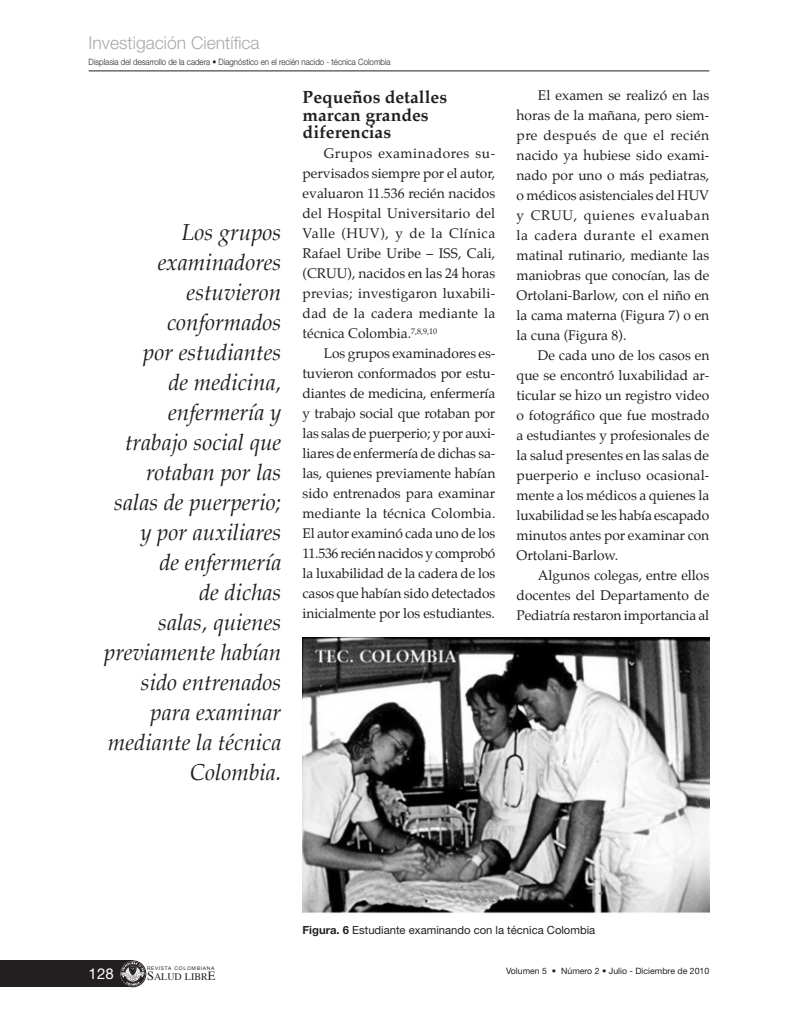
<style>
.page{position:relative;width:798px;height:1028px;background:#fff}
.page>*{position:absolute;margin:0;border:0;box-sizing:border-box;transform-origin:0 0}
.t1{font:italic 22.5px/30px "Palatino";color:#231f20;text-align:right}
.t2{font:700 17.5px/17.5px "Palatino";color:#231f20}
.t3{font:300 17.5px "Helvetica Neue";color:#a8a9ad}
.t4{font:15px "Helvetica Neue";color:#fff}
.t5{font:13.75px/20px "Palatino";color:#231f20;text-align:justify}
.t6{font:11.25px "Helvetica Neue";color:#231f20}
.t7{font:10px "Times Roman SC800";color:#231f20}
.t8{font:300 8.75px "Helvetica Neue";color:#231f20;scale:.9 1}
.t9{font:8.75px "Helvetica Neue";color:#231f20}
.t10{font:5px "Helvetica Neue Roman SC800";letter-spacing:.15em;color:#231f20}
.s1{font-size:12.5px}
.s2{font-weight:700}
</style>
<div class="page">
<div style="left:0;top:960px;width:133px;height:26px;background:#231f20"></div>
<svg style="left:120px;top:960px;width:26px;height:26px"></svg>
<hr style="left:89px;top:71px;width:620px;height:1px;background:#231f20">
<img style="left:302px;top:637px;width:407px;height:276px">
<p class="t3" style="left:89px;top:32px;width:172px">Investigación Científica</p>
<p class="t8" style="left:89px;top:56px;width:337px">Displasia del desarrollo de la cadera • Diagnóstico en el recién nacido - técnica Colombia</p>
<p class="t1" style="left:104px;top:217px;width:178px">Los grupos examinadores estuvieron conformados<br>por estudiantes<br>de medicina, enfermería y trabajo social que rotaban por las salas de puerperio; y por auxiliares<br>de enfermería<br>de dichas<br>salas, quienes previamente habían sido entrenados para examinar mediante la técnica<br>Colombia.</p>
<p class="t2" style="left:302px;top:88px;width:146px">Pequeños detalles marcan grandes diferencias</p>
<p class="t5" style="left:302px;top:143px;width:194px;text-indent:21px">Grupos examinadores su&shy;pervisados siempre por el autor, evaluaron 11.536 recién nacidos del Hospital Universitario del Valle (HUV), y de la Clínica Rafael Uribe Uribe – ISS, Cali, (CRUU), nacidos en las 24 horas previas; investigaron luxabili&shy;dad de la cadera mediante la técnica Colombia.<sup>7,8,9,10</sup></p>
<p class="t5" style="left:302px;top:343px;width:194px;text-indent:21px">Los grupos examinadores es&shy;tuvieron conformados por estu&shy;diantes de medicina, enfermería y trabajo social que rotaban por las salas de puerperio; y por auxi&shy;liares de enfermería de dichas sa&shy;las, quienes previamente habían sido entrenados para examinar mediante la técnica Colombia.<br>El autor examinó cada uno de los 11.536 recién nacidos y comprobó la luxabilidad de la cadera de los casos que habían sido detectados inicialmente por los estudiantes.</p>
<p class="t5" style="left:516px;top:85px;width:194px;text-indent:21px">El examen se realizó en las horas de la mañana, pero siem&shy;pre después de que el recién nacido ya hubiese sido exami&shy;nado por uno o más pediatras, o médicos asistenciales del HUV y CRUU, quienes evaluaban la cadera durante el examen matinal rutinario, mediante las maniobras que conocían, las de Ortolani-Barlow, con el niño en la cama materna (Figura 7) o en la cuna (Figura 8).</p>
<p class="t5" style="left:516px;top:345px;width:194px;text-indent:21px">De cada uno de los casos en que se encontró luxabilidad ar&shy;ticular se hizo un registro video o fotográfico que fue mostrado a estudiantes y profesionales de la salud presentes en las salas de puerperio e incluso ocasional&shy;mente a los médicos a quienes la luxabilidad se les había escapado minutos antes por examinar con Ortolani-Barlow.</p>
<p class="t5" style="left:516px;top:565px;width:194px;text-indent:21px">Algunos colegas, entre ellos docentes del Departamento de Pediatría restaron importancia al</p>
<p class="t10" style="left:147px;top:965px;width:69px">REVISTA COLOMBIANA</p>
<p class="t4" style="left:89px;top:964px;width:27px">128</p>
<p class="t7" style="left:147px;top:967px;width:70px"><span class="s1">S</span>ALUD LIBR<span class="s1">E</span></p>
<p class="t6" style="left:302px;top:923px;width:294px"><span class="s2">Figura. 6</span> Estudiante examinando con la técnica Colombia</p>
<p class="t9" style="left:506px;top:965px;width:205px">Volumen 5 • Número 2 • Julio - Diciembre de 2010</p>
</div>
